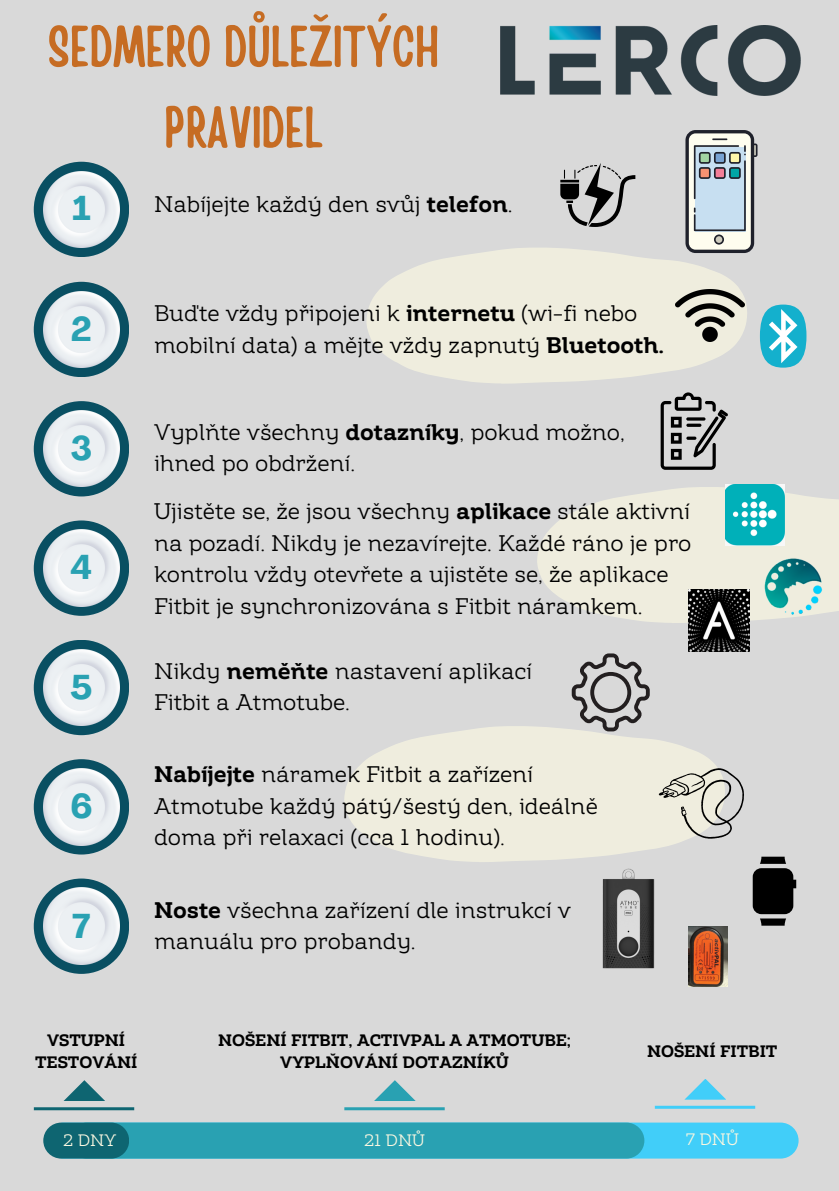
<style>
.page{position:relative;width:839px;height:1191px;background:#fff}
.page>*{position:absolute;margin:0;border:0;box-sizing:border-box;transform-origin:0 0}
.t1{font:58px/80.8px "Handy Casual Condensed";color:#c66c23;text-align:center}
.t2{font:700 34px "Agrandir";color:#29a1b2}
.t3{font:22.6px/31.6px "Amazing Slab";color:#000}
.t4{font:700 16.6px/22px "Amazing Slab";color:#000;text-align:center}
.t5{font:16.6px "Amazing Slab";color:#f9f7e1}
.s1{font-weight:700}
</style>
<div class="page">
<div style="left:0;top:0;width:838px;height:1191px;background:#d9d9d9"></div>
<svg style="left:366px;top:248px;width:381px;height:136px;fill:#efedde"></svg>
<svg style="left:537px;top:487px;width:301px;height:136px;fill:#efedde"></svg>
<svg style="left:344px;top:726px;width:373px;height:136px;fill:#efedde"></svg>
<svg style="left:560px;top:163px;width:75px;height:64px"></svg>
<svg style="left:759px;top:305px;width:47px;height:63px;background:#63c6d8"></svg>
<img style="left:675px;top:289px;width:69px;height:53px">
<img style="left:725px;top:484px;width:59px;height:62px">
<img style="left:500px;top:25px;width:300px;height:71px">
<svg style="left:571px;top:653px;width:78px;height:78px"></svg>
<svg style="left:658px;top:768px;width:86px;height:71px"></svg>
<div style="left:34px;top:162px;width:95px;height:95px;background:#094f62;border-radius:50%"></div>
<img style="left:43px;top:171px;width:77px;height:77px">
<div style="left:34px;top:282px;width:95px;height:95px;background:#094f62;border-radius:50%"></div>
<img style="left:43px;top:291px;width:77px;height:77px">
<div style="left:34px;top:401px;width:95px;height:95px;background:#094f62;border-radius:50%"></div>
<img style="left:43px;top:410px;width:77px;height:77px">
<div style="left:34px;top:520px;width:95px;height:96px;background:#094f62;border-radius:50%"></div>
<img style="left:43px;top:530px;width:77px;height:76px">
<div style="left:34px;top:640px;width:95px;height:95px;background:#094f62;border-radius:50%"></div>
<img style="left:43px;top:649px;width:77px;height:77px">
<div style="left:34px;top:759px;width:95px;height:96px;background:#094f62;border-radius:50%"></div>
<img style="left:43px;top:769px;width:77px;height:76px">
<div style="left:34px;top:879px;width:95px;height:95px;background:#094f62;border-radius:50%"></div>
<img style="left:43px;top:888px;width:77px;height:76px">
<img style="left:688px;top:590px;width:61px;height:61px">
<svg style="left:685px;top:130px;width:72px;height:123px;background:#afb8bd"></svg>
<img style="left:602px;top:868px;width:126px;height:107px">
<img style="left:688px;top:926px;width:39px;height:60px">
<div style="left:46px;top:1123px;width:752px;height:36px;background:#41cef9;border-radius:18px"></div>
<div style="left:69px;top:1123px;width:575px;height:36px;background:#29a1b2;border-radius:18px"></div>
<div style="left:43px;top:1123px;width:86px;height:36px;background:#0e6571;border-radius:18px"></div>
<hr style="left:344px;top:1107px;width:100px;height:3px;background:#29a1b2">
<svg style="left:374px;top:1080px;width:42px;height:21px"></svg>
<svg style="left:752px;top:857px;width:44px;height:69px"></svg>
<img style="left:747px;top:541px;width:91px;height:92px">
<hr style="left:34px;top:1107px;width:100px;height:3px;background:#0e6571">
<svg style="left:63px;top:1080px;width:42px;height:21px"></svg>
<hr style="left:654px;top:1106px;width:101px;height:3px;background:#41cef9">
<svg style="left:684px;top:1079px;width:42px;height:21px"></svg>
<svg style="left:660px;top:392px;width:68px;height:78px"></svg>
<p class="t1" style="left:48px;top:3px;width:392px">SEDMERO DŮLEŽITÝCH<br>PRAVIDEL</p>
<p class="t2" style="left:72px;top:195px;width:20px">1</p>
<p class="t2" style="left:71px;top:315px;width:23px">2</p>
<p class="t2" style="left:71px;top:434px;width:23px">3</p>
<p class="t2" style="left:71px;top:554px;width:23px">4</p>
<p class="t2" style="left:71px;top:673px;width:23px">5</p>
<p class="t2" style="left:70px;top:792px;width:24px">6</p>
<p class="t2" style="left:72px;top:912px;width:20px">7</p>
<h2 class="t3" style="left:154px;top:188px;width:360px">Nabíjejte každý den svůj <span class="s1">telefon</span>.</h2>
<p class="t3" style="left:154px;top:297px;width:511px">Buďte vždy připojeni k <span class="s1">internetu</span> (wi-fi nebo mobilní data) a mějte vždy zapnutý <span class="s1">Bluetooth.</span></p>
<p class="t3" style="left:154px;top:416px;width:472px">Vyplňte všechny <span class="s1">dotazníky</span>, pokud možno, ihned po obdržení.</p>
<p class="t3" style="left:154px;top:495px;width:539px">Ujistěte se, že jsou všechny <span class="s1">aplikace</span> stále aktivní na pozadí. Nikdy je nezavírejte. Každé ráno je pro kontrolu vždy otevřete a ujistěte se, že aplikace Fitbit je synchronizována s Fitbit náramkem.</p>
<p class="t3" style="left:154px;top:655px;width:379px">Nikdy <span class="s1">neměňte</span> nastavení aplikací<br>Fitbit a Atmotube.</p>
<h2 class="t3" style="left:154px;top:758px;width:445px"><span class="s1">Nabíjejte</span> náramek Fitbit a zařízení<br>Atmotube každý pátý/šestý den, ideálně doma při relaxaci (cca 1 hodinu).</h2>
<p class="t3" style="left:154px;top:894px;width:418px"><span class="s1">Noste</span> všechna zařízení dle instrukcí v manuálu pro probandy.</p>
<p class="t4" style="left:35px;top:1029px;width:104px">VSTUPNÍ<br>TESTOVÁNÍ</p>
<h2 class="t4" style="left:647px;top:1040px;width:132px">NOŠENÍ FITBIT</h2>
<p class="t4" style="left:218px;top:1029px;width:354px">NOŠENÍ FITBIT, ACTIVPAL A ATMOTUBE;<br>VYPLŇOVÁNÍ DOTAZNÍKŮ</p>
<h2 class="t5" style="left:63px;top:1130px;width:55px">2 DNY</h2>
<p class="t5" style="left:364px;top:1130px;width:62px">21 DNŮ</p>
<p class="t5" style="left:685px;top:1128px;width:55px">7 DNŮ</p>
</div>
